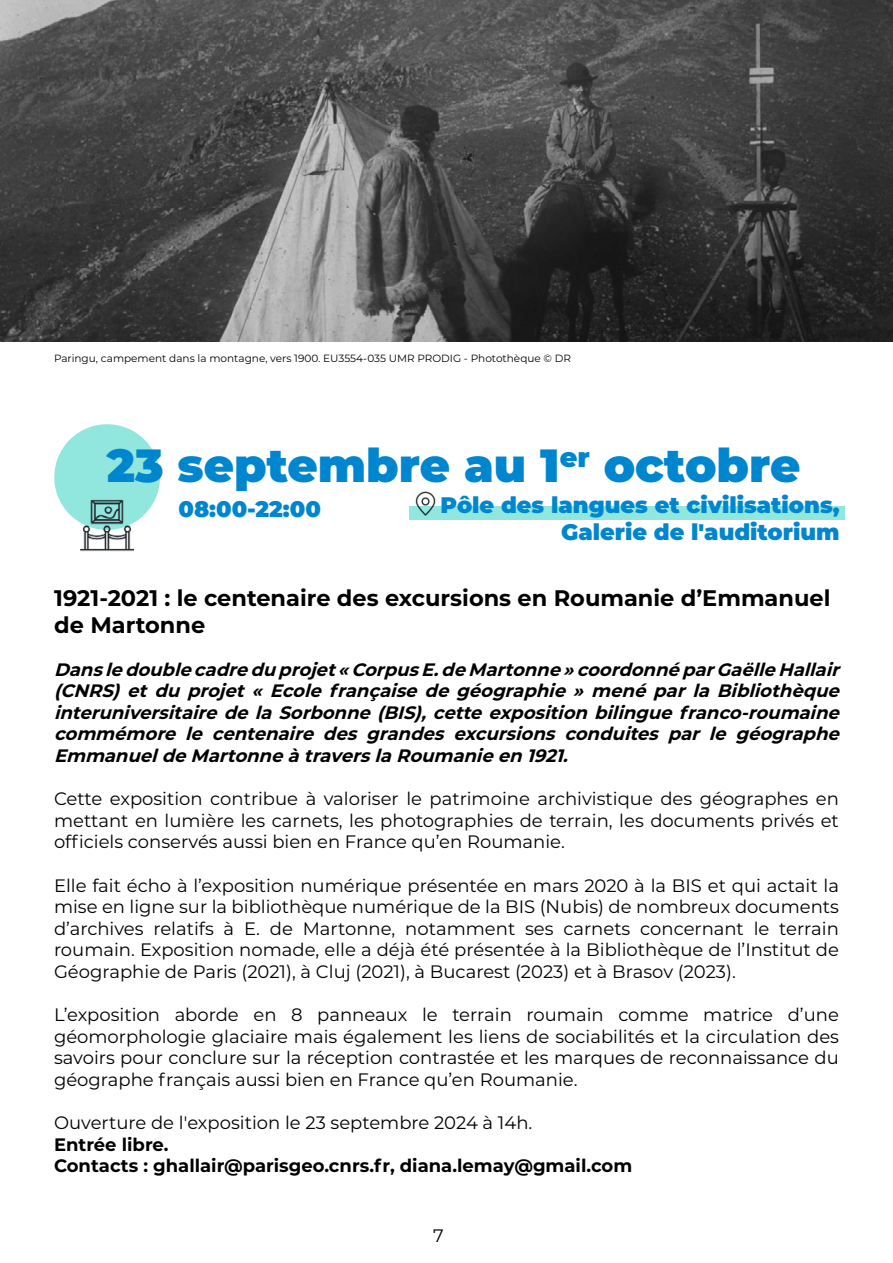
<style>
.page{position:relative;width:893px;height:1263px;background:#fff}
.page>*{position:absolute;margin:0;border:0;box-sizing:border-box;transform-origin:0 0}
.t1{font:900 46.5px "Montserrat";color:#0086ce}
.t2{font:700 22.5px/27px "Montserrat";color:#000}
.t3{font:900 22.5px/27px "Montserrat";color:#0086ce;text-align:right}
.t4{font:18px/21.6px "Montserrat";color:#000;text-align:justify}
.t5{font:italic 700 18px/21.6px "Montserrat";color:#000;text-align:justify}
.t6{font:700 18px/21.6px "Montserrat";color:#000}
.t7{font:10.5px "Montserrat";color:#000}
</style>
<div class="page">
<div style="left:54px;top:424px;width:106px;height:106px;background:#91e6dd;border-radius:50%"></div>
<div style="left:410px;top:506px;width:435px;height:13px;background:#91e6dd"></div>
<img style="left:0;top:0;width:893px;height:341px">
<img style="left:415px;top:491px;width:21px;height:25px">
<img style="left:80px;top:499px;width:54px;height:52px">
<p class="t7" style="left:54px;top:351px;width:519px">Paringu, campement dans la montagne, vers 1900. EU3554-035 UMR PRODIG - Photothèque © DR</p>
<h1 class="t1" style="left:107px;top:431px;width:695px">23 septembre au 1<sup>er</sup> octobre</h1>
<p class="t3" style="left:178px;top:494px;width:144px">08:00-22:00</p>
<p class="t3" style="left:441px;top:490px;width:400px">Pôle des langues et civilisations,<br>Galerie de l'auditorium</p>
<p class="t2" style="left:54px;top:583px;width:778px">1921-2021 : le centenaire des excursions en Roumanie d’Emmanuel de Martonne</p>
<p class="t5" style="left:54px;top:657px;width:793px">Dansledoublecadredu projet«CorpusE.deMartonne»coordonnéparGaëlleHallair (CNRS) et du projet « Ecole française de géographie » mené par la Bibliothèque interuniversitairedelaSorbonne(BIS),cetteexposition bilinguefranco-roumaine commémore le centenaire des grandes excursions conduites par le géographe EmmanueldeMartonneàtraverslaRoumanieen 1921.</p>
<p class="t4" style="left:54px;top:787px;width:786px">Cette exposition contribue à valoriser le patrimoine archivistique des géographes en mettant en lumière les carnets, les photographies de terrain, les documents privés et officiels conservés aussi bien en France qu’en Roumanie.</p>
<p class="t4" style="left:54px;top:874px;width:786px">Elle fait écho à l’exposition numérique présentée en mars 2020 à la BIS et qui actait la mise en ligne sur la bibliothèque numérique de la BIS (Nubis) de nombreux documents d’archives relatifs à E. de Martonne, notamment ses carnets concernant le terrain roumain. Exposition nomade, elle a déjà été présentée à la Bibliothèque de l’Institut de Géographie de Paris (2021), à Cluj (2021), à Bucarest (2023) et à Brasov (2023).</p>
<p class="t4" style="left:54px;top:1003px;width:786px">L’exposition aborde en 8 panneaux le terrain roumain comme matrice d’une géomorphologie glaciaire mais également les liens de sociabilités et la circulation des savoirs pour conclure sur la réception contrastée et les marques de reconnaissance du géographe français aussi bien en France qu’en Roumanie.</p>
<p class="t4" style="left:54px;top:1111px;width:480px">Ouverture de l'exposition le 23 septembre 2024 à 14h.</p>
<p class="t6" style="left:54px;top:1133px;width:580px">Entrée libre.<br>Contacts : ghallair@parisgeo.cnrs.fr, diana.lemay@gmail.com</p>
<p class="t4" style="left:433px;top:1224px;width:12px">7</p>
</div>
